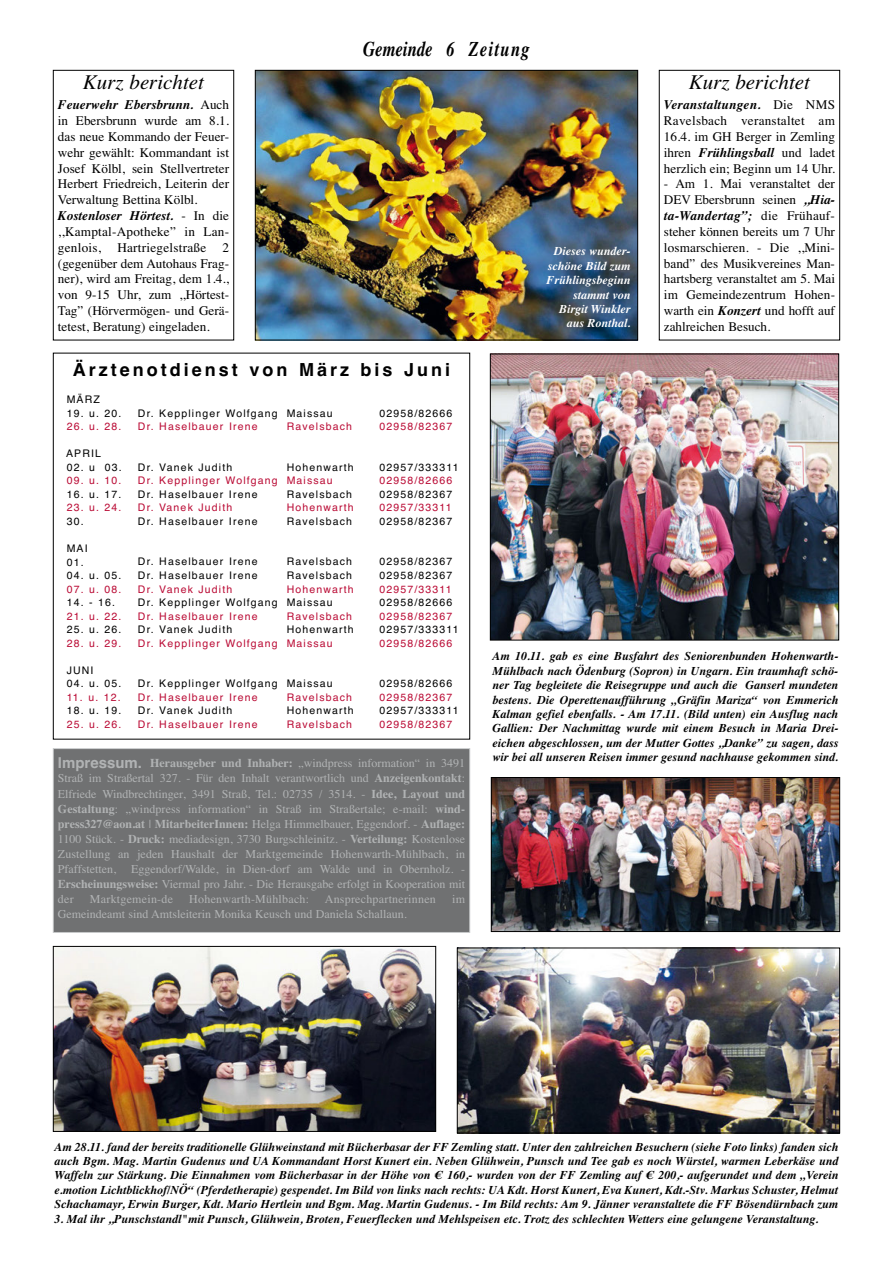
<style>
.page{position:relative;width:893px;height:1263px;background:#fff}
.page>*{position:absolute;margin:0;border:0;box-sizing:border-box;transform-origin:0 0}
.t1{font:italic 21px "Times";color:#000}
.t2{font:italic 700 21px "Times";color:#000;scale:.79 1}
.t3{font:700 18px "Helvetica";letter-spacing:.165em;color:#000}
.t4{font:13.2px/15.9px "Times";color:#000;text-align:justify}
.t5{font:italic 700 12px/14.4px "Times";color:#000;text-align:justify}
.t6{font:12px/15px "Times";color:#b1b3b4;text-align:justify}
.t7{font:italic 700 12px/14.4px "Times";color:#fff;text-align:right}
.t8{font:12px "Times";letter-spacing:.02em;color:#b1b3b4}
.t9{font:10.5px/13.5px "Helvetica";letter-spacing:.11em;color:#000}
.t10{font:10.5px "Helvetica";letter-spacing:.11em;color:#ba0b35}
.s1{font-weight:700;font-style:italic}
.s2{font-family:"Helvetica";font-weight:700;font-size:15px}
.s3{font-weight:700}
</style>
<div class="page">
<div style="left:659px;top:70px;width:181px;height:270px;border:1px solid #000"></div>
<div style="left:53px;top:70px;width:181px;height:270px;border:1px solid #000"></div>
<img style="left:257px;top:72px;width:379px;height:266px">
<div style="left:255px;top:70px;width:383px;height:270px;border:1px solid #000"></div>
<img style="left:492px;top:356px;width:345px;height:282px">
<div style="left:490px;top:354px;width:349px;height:286px;border:1px solid #000"></div>
<img style="left:493px;top:779px;width:345px;height:151px">
<div style="left:491px;top:777px;width:349px;height:155px;border:1px solid #000"></div>
<img style="left:55px;top:948px;width:379px;height:181px">
<div style="left:53px;top:946px;width:383px;height:185px;border:1px solid #000"></div>
<img style="left:459px;top:950px;width:379px;height:181px">
<div style="left:457px;top:948px;width:383px;height:185px;border:1px solid #000"></div>
<div style="left:53px;top:749px;width:417px;height:183px;background:#707172"></div>
<div style="left:53px;top:748px;width:417px;height:185px;border:1px solid #c9cbcc"></div>
<h1 class="t1" style="left:83px;top:75px;width:123px">Kurz berichtet</h1>
<p class="t4" style="left:58px;top:98px;width:173px;text-align:left"><span class="s1">Feuerwehr Ebersbrunn.</span> Auch in Ebersbrunn wurde am 8.1. das neue Kommando der Feuer&shy;wehr gewählt: Kommandant ist<br>Josef Kölbl, sein Stellvertreter<br>Herbert Friedreich, Leiterin der<br>Verwaltung Bettina Kölbl.<br><span class="s1">Kostenloser Hörtest.</span> - In die ,,Kamptal-Apotheke” in Lan&shy;genlois, Hartriegelstraße 2 (gegenüber dem Autohaus Frag&shy;ner), wird am Freitag, dem 1.4., von 9-15 Uhr, zum ,,Hörtest-<br>Tag” (Hörvermögen- und Gerä&shy;tetest, Beratung) eingeladen.</p>
<h1 class="t2" style="left:363px;top:41px;width:212px">Gemeinde 6 Zeitung</h1>
<h2 class="t3" style="left:73px;top:363px;width:379px">Ärztenotdienst von März bis Juni</h2>
<p class="t9" style="left:67px;top:394px;width:35px">MÄRZ</p>
<p class="t9" style="left:67px;top:407px;width:56px">19. u. 20.</p>
<p class="t9" style="left:138px;top:407px;width:196px">Dr. Kepplinger Wolfgang Maissau</p>
<p class="t9" style="left:379px;top:407px;width:74px">02958/82666</p>
<p class="t10" style="left:67px;top:423px;width:56px">26. u. 28.</p>
<p class="t10" style="left:138px;top:423px;width:121px">Dr. Haselbauer Irene</p>
<p class="t10" style="left:287px;top:423px;width:67px">Ravelsbach</p>
<p class="t10" style="left:379px;top:423px;width:74px">02958/82367</p>
<p class="t9" style="left:66px;top:448px;width:37px">APRIL</p>
<p class="t9" style="left:67px;top:461px;width:57px">02. u 03.</p>
<p class="t9" style="left:138px;top:461px;width:96px">Dr. Vanek Judith</p>
<p class="t9" style="left:287px;top:461px;width:69px">Hohenwarth</p>
<p class="t9" style="left:379px;top:461px;width:81px">02957/333311</p>
<p class="t10" style="left:67px;top:477px;width:56px">09. u. 10.</p>
<p class="t10" style="left:138px;top:477px;width:196px">Dr. Kepplinger Wolfgang Maissau</p>
<p class="t10" style="left:379px;top:477px;width:74px">02958/82666</p>
<p class="t9" style="left:67px;top:488px;width:56px">16. u. 17.</p>
<p class="t9" style="left:138px;top:488px;width:121px">Dr. Haselbauer Irene</p>
<p class="t9" style="left:287px;top:488px;width:67px">Ravelsbach</p>
<p class="t9" style="left:379px;top:488px;width:74px">02958/82367</p>
<p class="t10" style="left:67px;top:504px;width:56px">23. u. 24.</p>
<p class="t10" style="left:138px;top:504px;width:96px">Dr. Vanek Judith</p>
<p class="t10" style="left:287px;top:504px;width:69px">Hohenwarth</p>
<p class="t10" style="left:379px;top:504px;width:74px">02957/33311</p>
<p class="t9" style="left:67px;top:516px;width:18px">30.</p>
<p class="t9" style="left:138px;top:516px;width:121px">Dr. Haselbauer Irene</p>
<p class="t9" style="left:287px;top:516px;width:67px">Ravelsbach</p>
<p class="t9" style="left:379px;top:516px;width:74px">02958/82367</p>
<p class="t9" style="left:67px;top:542px;width:23px">MAI<br>01.</p>
<p class="t9" style="left:138px;top:556px;width:121px">Dr. Haselbauer Irene</p>
<p class="t9" style="left:287px;top:556px;width:67px">Ravelsbach</p>
<p class="t9" style="left:379px;top:556px;width:74px">02958/82367</p>
<p class="t7" style="left:546px;top:245px;width:86px">Dieses wunder&shy;schöne Bild zum<br>Frühlingsbeginn stammt von<br>Birgit Winkler aus Ronthal.</p>
<h1 class="t1" style="left:689px;top:75px;width:123px">Kurz berichtet</h1>
<p class="t4" style="left:664px;top:98px;width:173px"><span class="s1">Veranstaltungen.</span> Die NMS Ravelsbach veranstaltet am 16.4. im GH Berger in Zemling ihren <span class="s1">Frühlingsball</span> und ladet herzlich ein; Beginn um 14 Uhr.</p>
<p class="t4" style="left:664px;top:177px;width:173px">- Am 1. Mai veranstaltet der DEV Ebersbrunn seinen <span class="s1">,,Hia&shy;ta-Wandertag”;</span> die Frühauf&shy;steher können bereits um 7 Uhr losmarschieren. - Die ,,Mini&shy;band” des Musikvereines Man&shy;hartsberg veranstaltet am 5. Mai im Gemeindezentrum Hohen&shy;warth ein <span class="s1">Konzert</span> und hofft auf zahlreichen Besuch.</p>
<p class="t9" style="left:67px;top:569px;width:56px">04. u. 05.</p>
<p class="t9" style="left:138px;top:569px;width:121px">Dr. Haselbauer Irene</p>
<p class="t9" style="left:287px;top:569px;width:67px">Ravelsbach</p>
<p class="t9" style="left:379px;top:569px;width:74px">02958/82367</p>
<p class="t10" style="left:67px;top:585px;width:56px">07. u. 08.</p>
<p class="t10" style="left:138px;top:585px;width:96px">Dr. Vanek Judith</p>
<p class="t10" style="left:287px;top:585px;width:69px">Hohenwarth</p>
<p class="t10" style="left:379px;top:585px;width:74px">02957/33311</p>
<p class="t9" style="left:67px;top:596px;width:50px">14. - 16.</p>
<p class="t9" style="left:138px;top:596px;width:196px">Dr. Kepplinger Wolfgang Maissau</p>
<p class="t9" style="left:379px;top:596px;width:74px">02958/82666</p>
<p class="t10" style="left:67px;top:612px;width:56px">21. u. 22.</p>
<p class="t10" style="left:138px;top:612px;width:121px">Dr. Haselbauer Irene</p>
<p class="t10" style="left:287px;top:612px;width:67px">Ravelsbach</p>
<p class="t10" style="left:379px;top:612px;width:74px">02958/82367</p>
<p class="t9" style="left:67px;top:624px;width:56px">25. u. 26.</p>
<p class="t9" style="left:138px;top:624px;width:96px">Dr. Vanek Judith</p>
<p class="t9" style="left:287px;top:624px;width:69px">Hohenwarth</p>
<p class="t9" style="left:379px;top:624px;width:81px">02957/333311</p>
<p class="t10" style="left:67px;top:639px;width:56px">28. u. 29.</p>
<p class="t10" style="left:138px;top:639px;width:196px">Dr. Kepplinger Wolfgang Maissau</p>
<p class="t10" style="left:379px;top:639px;width:74px">02958/82666</p>
<p class="t9" style="left:67px;top:664px;width:28px">JUNI</p>
<p class="t9" style="left:67px;top:678px;width:56px">04. u. 05.</p>
<p class="t9" style="left:138px;top:677px;width:196px">Dr. Kepplinger Wolfgang Maissau</p>
<p class="t9" style="left:379px;top:677px;width:74px">02958/82666</p>
<p class="t10" style="left:67px;top:693px;width:56px">11. u. 12.</p>
<p class="t10" style="left:138px;top:693px;width:121px">Dr. Haselbauer Irene</p>
<p class="t10" style="left:287px;top:693px;width:67px">Ravelsbach</p>
<p class="t10" style="left:379px;top:693px;width:74px">02958/82367</p>
<p class="t9" style="left:67px;top:704px;width:56px">18. u. 19.</p>
<p class="t9" style="left:138px;top:704px;width:96px">Dr. Vanek Judith</p>
<p class="t9" style="left:287px;top:704px;width:69px">Hohenwarth</p>
<p class="t9" style="left:379px;top:704px;width:81px">02957/333311</p>
<p class="t10" style="left:67px;top:720px;width:56px">25. u. 26.</p>
<p class="t10" style="left:138px;top:720px;width:121px">Dr. Haselbauer Irene</p>
<p class="t10" style="left:287px;top:720px;width:67px">Ravelsbach</p>
<p class="t10" style="left:379px;top:720px;width:74px">02958/82367</p>
<p class="t6" style="left:58px;top:757px;width:409px"><span class="s2">Impressum.</span> <span class="s3">Herausgeber und Inhaber:</span> „windpress information“ in 3491<br>Straß im Straßertal 327. - Für den Inhalt verantwortlich und <span class="s3">Anzeigenkontakt</span>:<br>Elfriede Windbrechtinger, 3491 Straß, Tel.: 02735 / 3514. - <span class="s3">Idee, Layout und Gestaltung</span>: „windpress information“ in Straß im Straßertale; e-mail: <span class="s3">wind&shy;press327@aon.at</span> | <span class="s3">MitarbeiterInnen:</span> Helga Himmelbauer, Eggendorf. - <span class="s3">Auflage:<br></span>1100 Stück. - <span class="s3">Druck:</span> mediadesign, 3730 Burgschleinitz. - <span class="s3">Verteilung:</span> Kostenlose Zustellung an jeden Haushalt der Marktgemeinde Hohenwarth-Mühlbach, in Pfaffstetten,</p>
<p class="t6" style="left:58px;top:862px;width:409px;text-indent:73px">Eggendorf/Walde, in Dien-dorf am Walde und in Obernholz. - <span class="s3">Erscheinungsweise:</span> Viermal pro Jahr. - Die Herausgabe erfolgt in Kooperation mit der</p>
<p class="t8" style="left:90px;top:894px;width:85px">Marktgemein-de</p>
<p class="t8" style="left:189px;top:894px;width:121px">Hohenwarth-Mühlbach:</p>
<p class="t8" style="left:325px;top:894px;width:113px">Ansprechpartnerinnen</p>
<p class="t6" style="left:452px;top:892px;width:14px">im</p>
<p class="t6" style="left:58px;top:907px;width:350px">Gemeindeamt sind Amtsleiterin Monika Keusch und Daniela Schallaun.</p>
<p class="t5" style="left:493px;top:650px;width:347px">Am 10.11. gab es eine Busfahrt des Seniorenbunden Hohenwarth-Mühlbach nach Ödenburg (Sopron) in Ungarn. Ein traumhaft schö&shy;ner Tag begleitete die Reisegruppe und auch die Ganserl mundeten bestens. Die Operettenaufführung „Gräfin Mariza“ von Emmerich Kalman gefiel ebenfalls. - Am 17.11. (Bild unten) ein Ausflug nach Gallien: Der Nachmittag wurde mit einem Besuch in Maria Drei&shy;eichen abgeschlossen, um der Mutter Gottes ,,Danke” zu sagen, dass wir bei all unseren Reisen immer gesund nachhause gekommen sind.</p>
<p class="t5" style="left:55px;top:1140px;width:785px">Am 28.11. fand der bereits traditionelle Glühweinstand mit Bücherbasar der FF Zemling statt. Unter den zahlreichen Besuchern (siehe Foto links) fanden sich auch Bgm. Mag. Martin Gudenus und UA Kommandant Horst Kunert ein. Neben Glühwein, Punsch und Tee gab es noch Würstel, warmen Leberkäse und Waffeln zur Stärkung. Die Einnahmen vom Bücherbasar in der Höhe von € 160,- wurden von der FF Zemling auf € 200,- aufgerundet und dem „Verein e.motion Lichtblickhof/NÖ“ (Pferdetherapie) gespendet. Im Bild von links nach rechts: UA Kdt. Horst Kunert, Eva Kunert, Kdt.-Stv. Markus Schuster, Helmut Schachamayr, Erwin Burger, Kdt. Mario Hertlein und Bgm. Mag. Martin Gudenus. - Im Bild rechts: Am 9. Jänner veranstaltete die FF Bösendürnbach zum</p>
<p class="t5" style="left:55px;top:1212px;width:765px">3. Mal ihr ,,Punschstandl"mit Punsch, Glühwein, Broten, Feuerflecken und Mehlspeisen etc. Trotz des schlechten Wetters eine gelungene Veranstaltung.</p>
</div>
